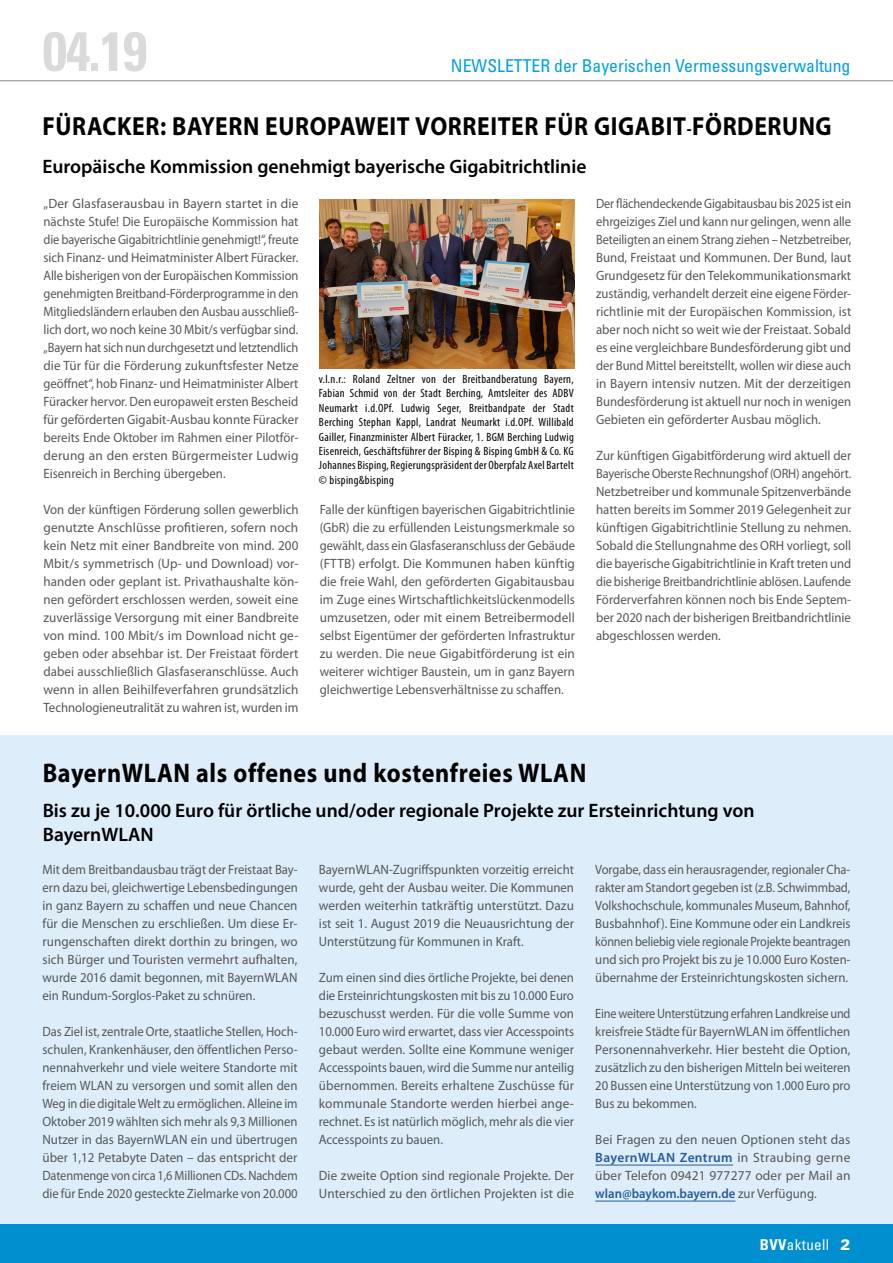
<style>
.page{position:relative;width:893px;height:1263px;background:#fff}
.page>*{position:absolute;margin:0;border:0;box-sizing:border-box;transform-origin:0 0}
.t1{font:700 condensed 55.2px "Univers";color:#dadada}
.t2{font:700 27px "Myriad Pro";letter-spacing:.025em;color:#000;scale:.9 1}
.t3{font:700 26.25px "Myriad Pro";letter-spacing:.025em;color:#000;scale:.9 1}
.t4{font:600 19.5px/23.4px "Myriad Pro";color:#000}
.t5{font:condensed 17.7px "Univers";color:#009fe3}
.t6{font:condensed 15px "Univers";letter-spacing:.025em;color:#fff}
.t7{font:13.5px/18px "Myriad Pro";color:#575756;text-align:justify;scale:.95 1}
.t8{font:13.5px/18px "Myriad Pro";color:#575756;text-align:justify}
.t9{font:13.5px/18px "Myriad Pro";color:#575756;text-align:justify;scale:.91 1}
.t10{font:13.5px/18px "Myriad Pro";color:#575756;text-align:justify;scale:.94 1}
.t11{font:13.5px/18px "Myriad Pro";color:#575756;text-align:justify;scale:.93 1}
.t12{font:13.5px/18px "Myriad Pro";color:#575756;scale:.96 1}
.t13{font:condensed 12px/14.4px "Myriad Pro";letter-spacing:.025em;color:#000;text-align:justify}
.s1{font-weight:600;color:#275b9b}
.s2{font-weight:700}
.s3{font-family:"Univers CE";font-weight:900;font-stretch:normal}
</style>
<div class="page">
<div style="left:0;top:736px;width:893px;height:489px;background:#ddeefa"></div>
<div style="left:0;top:1225px;width:893px;height:38px;background:#008fcf"></div>
<hr style="left:0;top:80px;width:893px;height:1px;background:#878787">
<img style="left:320px;top:200px;width:255px;height:168px">
<hr style="left:595px;top:1165px;width:138px;height:1px;background:#275b9b">
<hr style="left:595px;top:1201px;width:140px;height:1px;background:#275b9b">
<h1 class="t1" style="left:43px;top:17px;width:106px">04.19</h1>
<h3 class="t5" style="left:451px;top:55px;width:401px">NEWSLETTER der Bayerischen Vermessungsverwaltung</h3>
<h3 class="t3" style="left:43px;top:109px;width:878px">FÜRACKER: BAYERN EUROPAWEIT VORREITER FÜR GIGABIT-FÖRDERUNG</h3>
<h3 class="t4" style="left:43px;top:154px;width:545px">Europäische Kommission genehmigt bayerische Gigabitrichtlinie</h3>
<p class="t8" style="left:43px;top:194px;width:257px">„Der Glasfaserausbau in Bayern startet in die nächste Stufe! Die Europäische Kommission hat die bayerische Gigabitrichtlinie genehmigt!“, freute sich Finanz- und Heimatminister Albert Füracker.<br>Alle bisherigen von der Europäischen Kommission genehmigten Breitband-Förderprogramme in den Mitgliedsländern erlauben den Ausbau ausschließ&shy;lich dort, wo noch keine 30 Mbit/s verfügbar sind. „Bayern hat sich nun durchgesetzt und letztendlich die Tür für die Förderung zukunftsfester Netze geöffnet“, hob Finanz- und Heimatminister Albert Füracker hervor. Den europaweit ersten Bescheid für geförderten Gigabit-Ausbau konnte Füracker bereits Ende Oktober im Rahmen einer Pilotför&shy;derung an den ersten Bürgermeister Ludwig Eisenreich in Berching übergeben.</p>
<p class="t7" style="left:43px;top:500px;width:270px">Von der künftigen Förderung sollen gewerblich genutzte Anschlüsse profitieren, sofern noch kein Netz mit einer Bandbreite von mind. 200<br>Mbit/s symmetrisch (Up- und Download) vor&shy;handen oder geplant ist. Privathaushalte kön&shy;nen gefördert erschlossen werden, soweit eine zuverlässige Versorgung mit einer Bandbreite von mind. 100 Mbit/s im Download nicht ge&shy;geben oder absehbar ist. Der Freistaat fördert dabei ausschließlich Glasfaseranschlüsse. Auch wenn in allen Beihilfeverfahren grundsätzlich Technologieneutralität zu wahren ist, wurden im</p>
<p class="t7" style="left:320px;top:500px;width:270px">Falle der künftigen bayerischen Gigabitrichtlinie (GbR) die zu erfüllenden Leistungsmerkmale so gewählt, dass ein Glasfaseranschluss der Gebäude (FTTB) erfolgt. Die Kommunen haben künftig die freie Wahl, den geförderten Gigabitausbau im Zuge eines Wirtschaftlichkeitslückenmodells umzusetzen, oder mit einem Betreibermodell selbst Eigentümer der geförderten Infrastruktur zu werden. Die neue Gigabitförderung ist ein weiterer wichtiger Baustein, um in ganz Bayern gleichwertige Lebensverhältnisse zu schaffen.</p>
<p class="t13" style="left:319px;top:372px;width:256px">v.l.n.r.: Roland Zeltner von der Breitbandberatung Bayern, Fabian Schmid von der Stadt Berching, Amtsleiter des ADBV Neumarkt i.d.OPf. Ludwig Seger, Breitbandpate der Stadt Berching Stephan Kappl, Landrat Neumarkt i.d.OPf. Willibald Gailler, Finanzminister Albert Füracker, 1. BGM Berching Ludwig Eisenreich, Geschäftsführer der Bisping &amp; Bisping GmbH &amp; Co. KG Johannes Bisping, Regierungspräsident der Oberpfalz Axel Bartelt © bisping&amp;bisping</p>
<p class="t9" style="left:596px;top:194px;width:282px">Der flächendeckende Gigabitausbau bis 2025 ist ein ehrgeiziges Ziel und kann nur gelingen, wenn alle Beteiligten an einem Strang ziehen – Netzbetreiber, Bund, Freistaat und Kommunen. Der Bund, laut Grundgesetz für den Telekommunikationsmarkt zuständig, verhandelt derzeit eine eigene Förder&shy;richtlinie mit der Europäischen Kommission, ist aber noch nicht so weit wie der Freistaat. Sobald es eine vergleichbare Bundesförderung gibt und der Bund Mittel bereitstellt, wollen wir diese auch in Bayern intensiv nutzen. Mit der derzeitigen Bundesförderung ist aktuell nur noch in wenigen Gebieten ein geförderter Ausbau möglich.</p>
<p class="t7" style="left:596px;top:446px;width:270px">Zur künftigen Gigabitförderung wird aktuell der Bayerische Oberste Rechnungshof (ORH) angehört.<br>Netzbetreiber und kommunale Spitzenverbände hatten bereits im Sommer 2019 Gelegenheit zur künftigen Gigabitrichtlinie Stellung zu nehmen.<br>Sobald die Stellungnahme des ORH vorliegt, soll die bayerische Gigabitrichtlinie in Kraft treten und die bisherige Breitbandrichtlinie ablösen. Laufende Förderverfahren können noch bis Ende Septem&shy;ber 2020 nach der bisherigen Breitbandrichtlinie abgeschlossen werden.</p>
<h2 class="t2" style="left:43px;top:755px;width:605px">BayernWLAN als offenes und kostenfreies WLAN</h2>
<h3 class="t4" style="left:43px;top:798px;width:713px">Bis zu je 10.000 Euro für örtliche und/oder regionale Projekte zur Ersteinrichtung von<br>BayernWLAN</h3>
<p class="t10" style="left:43px;top:860px;width:273px">Mit dem Breitbandausbau trägt der Freistaat Bay&shy;ern dazu bei, gleichwertige Lebensbedingungen in ganz Bayern zu schaffen und neue Chancen für die Menschen zu erschließen. Um diese Er&shy;rungenschaften direkt dorthin zu bringen, wo sich Bürger und Touristen vermehrt aufhalten, wurde 2016 damit begonnen, mit BayernWLAN ein Rundum-Sorglos-Paket zu schnüren.</p>
<p class="t10" style="left:43px;top:1022px;width:273px">Das Ziel ist, zentrale Orte, staatliche Stellen, Hoch&shy;schulen, Krankenhäuser, den öffentlichen Perso&shy;nennahverkehr und viele weitere Standorte mit freiem WLAN zu versorgen und somit allen den Weg in die digitale Welt zu ermöglichen. Alleine im Oktober 2019 wählten sich mehr als 9,3 Millionen Nutzer in das BayernWLAN ein und übertrugen über 1,12 Petabyte Daten – das entspricht der Datenmenge von circa 1,6 Millionen CDs. Nachdem die für Ende 2020 gesteckte Zielmarke von 20.000</p>
<p class="t7" style="left:319px;top:860px;width:270px">BayernWLAN-Zugriffspunkten vorzeitig erreicht wurde, geht der Ausbau weiter. Die Kommunen werden weiterhin tatkräftig unterstützt. Dazu ist seit 1. August 2019 die Neuausrichtung der Unterstützung für Kommunen in Kraft.</p>
<p class="t7" style="left:319px;top:968px;width:270px">Zum einen sind dies örtliche Projekte, bei denen die Ersteinrichtungskosten mit bis zu 10.000 Euro bezuschusst werden. Für die volle Summe von 10.000 Euro wird erwartet, dass vier Accesspoints gebaut werden. Sollte eine Kommune weniger Accesspoints bauen, wird die Summe nur anteilig übernommen. Bereits erhaltene Zuschüsse für kommunale Standorte werden hierbei ange&shy;rechnet. Es ist natürlich möglich, mehr als die vier Accesspoints zu bauen.</p>
<p class="t12" style="left:319px;top:1166px;width:267px">Die zweite Option sind regionale Projekte. Der<br>Unterschied zu den örtlichen Projekten ist die</p>
<p class="t11" style="left:595px;top:860px;width:276px">Vorgabe, dass ein herausragender, regionaler Cha&shy;rakter am Standort gegeben ist (z.B. Schwimmbad, Volkshochschule, kommunales Museum, Bahnhof, Busbahnhof). Eine Kommune oder ein Landkreis können beliebig viele regionale Projekte beantragen und sich pro Projekt bis zu je 10.000 Euro Kosten&shy;übernahme der Ersteinrichtungskosten sichern.</p>
<p class="t9" style="left:595px;top:1004px;width:282px">Eine weitere Unterstützung erfahren Landkreise und kreisfreie Städte für BayernWLAN im öffentlichen Personennahverkehr. Hier besteht die Option, zusätzlich zu den bisherigen Mitteln bei weiteren 20 Bussen eine Unterstützung von 1.000 Euro pro Bus zu bekommen.</p>
<p class="t8" style="left:595px;top:1130px;width:257px">Bei Fragen zu den neuen Optionen steht das <span class="s1">BayernWLAN Zentrum</span> in Straubing gerne über Telefon 09421 977277 oder per Mail an <span class="s1">wlan@baykom.bayern.de</span> zur Verfügung.</p>
<p class="t6" style="left:760px;top:1235px;width:92px"><span class="s2">BVV</span>aktuell <span class="s3">2</span></p>
</div>
